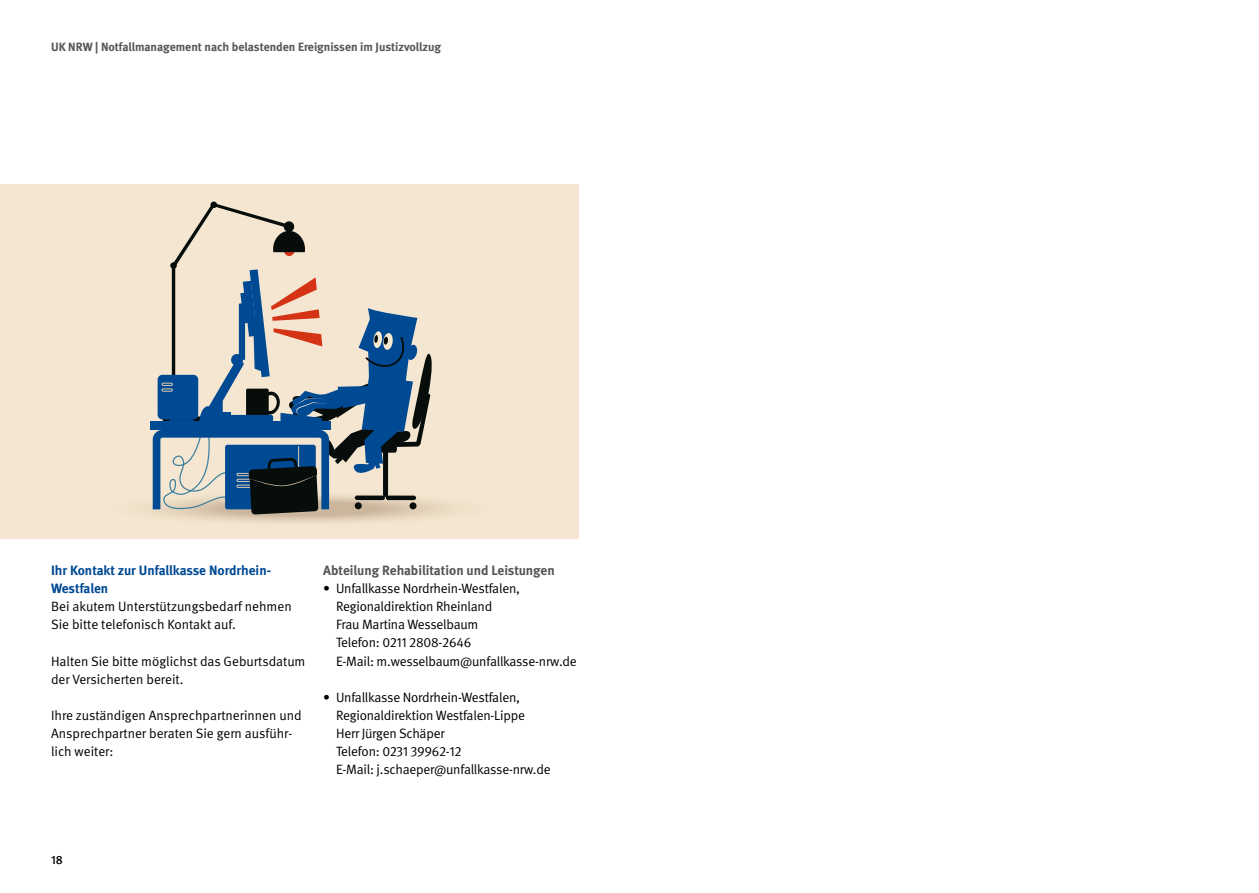
<style>
.page{position:relative;width:1259px;height:893px;background:#fff}
.page>*{position:absolute;margin:0;border:0;box-sizing:border-box;transform-origin:0 0}
.t1{font:13.5px/18.1px "DGUV Meta";letter-spacing:-.015em;color:#000}
.t2{font:700 13.5px/18.1px "DGUV Meta";letter-spacing:-.005em;color:#004993}
.t3{font:700 13.5px "DGUV Meta";letter-spacing:-.005em;color:#565656}
.t4{font:700 12px "DGUV Meta";color:#565656}
.t5{font:500 12px "DGUV Meta";color:#000}
</style>
<div class="page">
<div style="left:0;top:185px;width:578px;height:354px;background:#f4e6d0"></div>
<svg style="left:150px;top:203px;width:302px;height:319px"></svg>
<p class="t4" style="left:51px;top:40px;width:391px">UK NRW | Notfallmanagement nach belastenden Ereignissen im Justizvollzug</p>
<p class="t2" style="left:51px;top:562px;width:221px">Ihr Kontakt zur Unfallkasse Nordrhein-<br>Westfalen</p>
<p class="t1" style="left:51px;top:598px;width:242px">Bei akutem Unterstützungsbedarf nehmen<br>Sie bitte telefonisch Kontakt auf.</p>
<p class="t1" style="left:51px;top:652px;width:256px">Halten Sie bitte möglichst das Geburtsdatum der Versicherten bereit.</p>
<p class="t1" style="left:51px;top:706px;width:252px">Ihre zuständigen Ansprechpartnerinnen und<br>Ansprechpartner beraten Sie gern ausführ&shy;lich weiter:</p>
<p class="t3" style="left:323px;top:562px;width:233px">Abteilung Rehabilitation und Leistungen</p>
<p class="t1" style="left:336px;top:580px;width:242px;text-indent:-13px">• Unfallkasse Nordrhein-Westfalen,<br>Regionaldirektion Rheinland<br>Frau Martina Wesselbaum<br>Telefon: 0211 2808-2646<br>E-Mail: m.wesselbaum@unfallkasse-nrw.de</p>
<p class="t1" style="left:336px;top:688px;width:216px;text-indent:-13px">• Unfallkasse Nordrhein-Westfalen,<br>Regionaldirektion Westfalen-Lippe<br>Herr Jürgen Schäper<br>Telefon: 0231 39962-12<br>E-Mail: j.schaeper@unfallkasse-nrw.de</p>
<p class="t5" style="left:51px;top:853px;width:13px">18</p>
</div>
